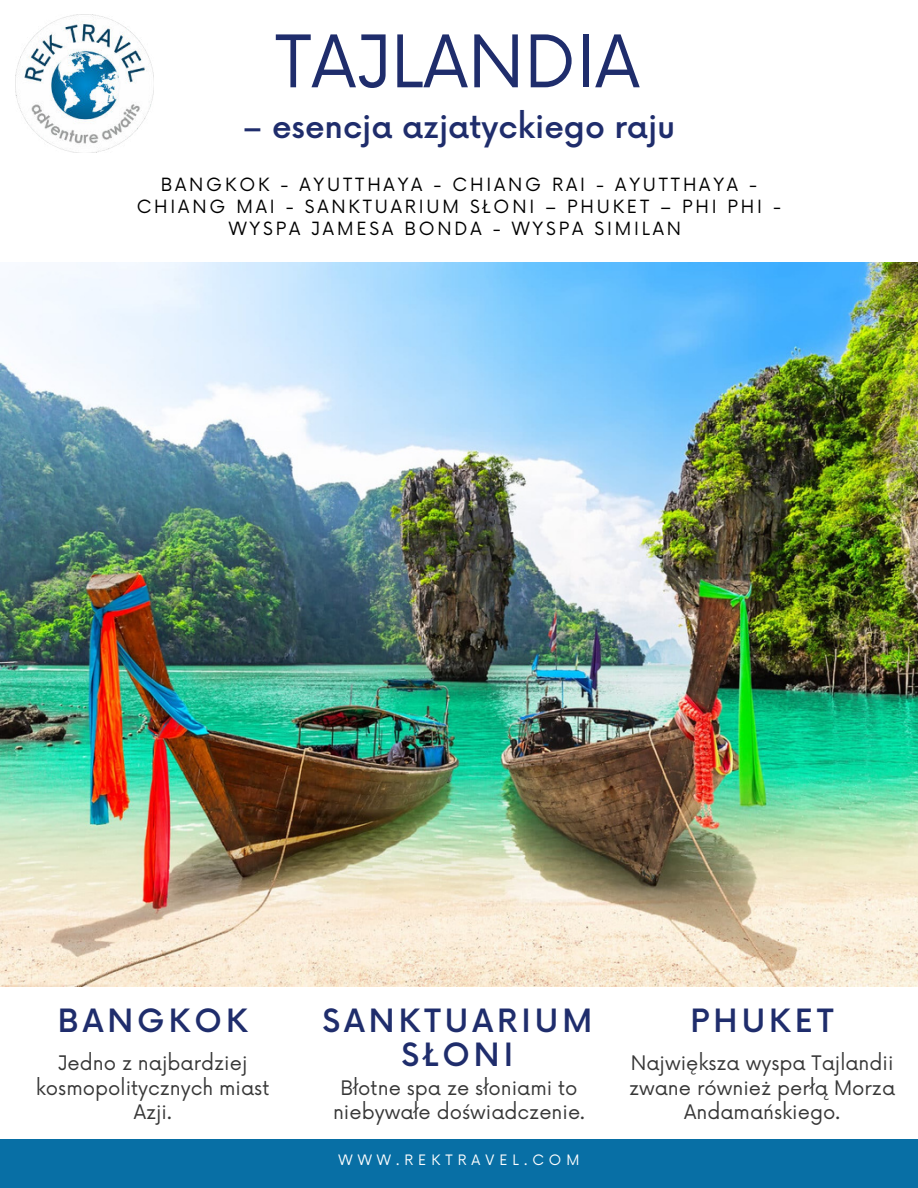
<style>
.page{position:relative;width:918px;height:1188px;background:#fff}
.page>*{position:absolute;margin:0;border:0;box-sizing:border-box;transform-origin:0 0}
.t1{font:70.5px "Now";color:#1f2d6c}
.t2{font:500 31.5px "Now";color:#1f2d6c}
.t3{font:500 31.35px "Now";letter-spacing:.13em;color:#1f2d6c}
.t4{font:19.5px/24.8px "Now";color:#373737;text-align:center}
.t5{font:17.85px/22.2px "Now";letter-spacing:.16em;color:#000;text-align:center}
.t6{font:13.95px "Now";letter-spacing:.36em;color:#fff}
</style>
<div class="page">
<img style="left:0;top:262px;width:918px;height:725px">
<div style="left:0;top:1139px;width:918px;height:49px;background:#086fa5"></div>
<img style="left:15px;top:14px;width:139px;height:139px">
<h1 class="t1" style="left:275px;top:5px;width:366px">TAJLANDIA</h1>
<h2 class="t2" style="left:243px;top:102px;width:434px">– esencja azjatyckiego raju</h2>
<p class="t5" style="left:137px;top:172px;width:646px">BANGKOK - AYUTTHAYA - CHIANG RAI - AYUTTHAYA -<br>CHIANG MAI - SANKTUARIUM SŁONI – PHUKET – PHI PHI -<br>WYSPA JAMESA BONDA - WYSPA SIMILAN</p>
<h3 class="t3" style="left:58px;top:996px;width:191px">BANGKOK</h3>
<h3 class="t3" style="left:322px;top:996px;width:271px">SANKTUARIUM</h3>
<p class="t4" style="left:58px;top:1049px;width:191px">Jedno z najbardziej</p>
<h3 class="t3" style="left:402px;top:1031px;width:113px">SŁONI</h3>
<p class="t4" style="left:36px;top:1074px;width:235px">kosmopolitycznych miast<br>Azji.</p>
<p class="t4" style="left:333px;top:1074px;width:253px">Błotne spa ze słoniami to niebywałe doświadczenie.</p>
<p class="t6" style="left:338px;top:1149px;width:243px">WWW.REKTRAVEL.COM</p>
<h3 class="t3" style="left:691px;top:996px;width:144px">PHUKET</h3>
<p class="t4" style="left:629px;top:1049px;width:268px">Największa wyspa Tajlandii zwane również perłą Morza<br>Andamańskiego.</p>
</div>
